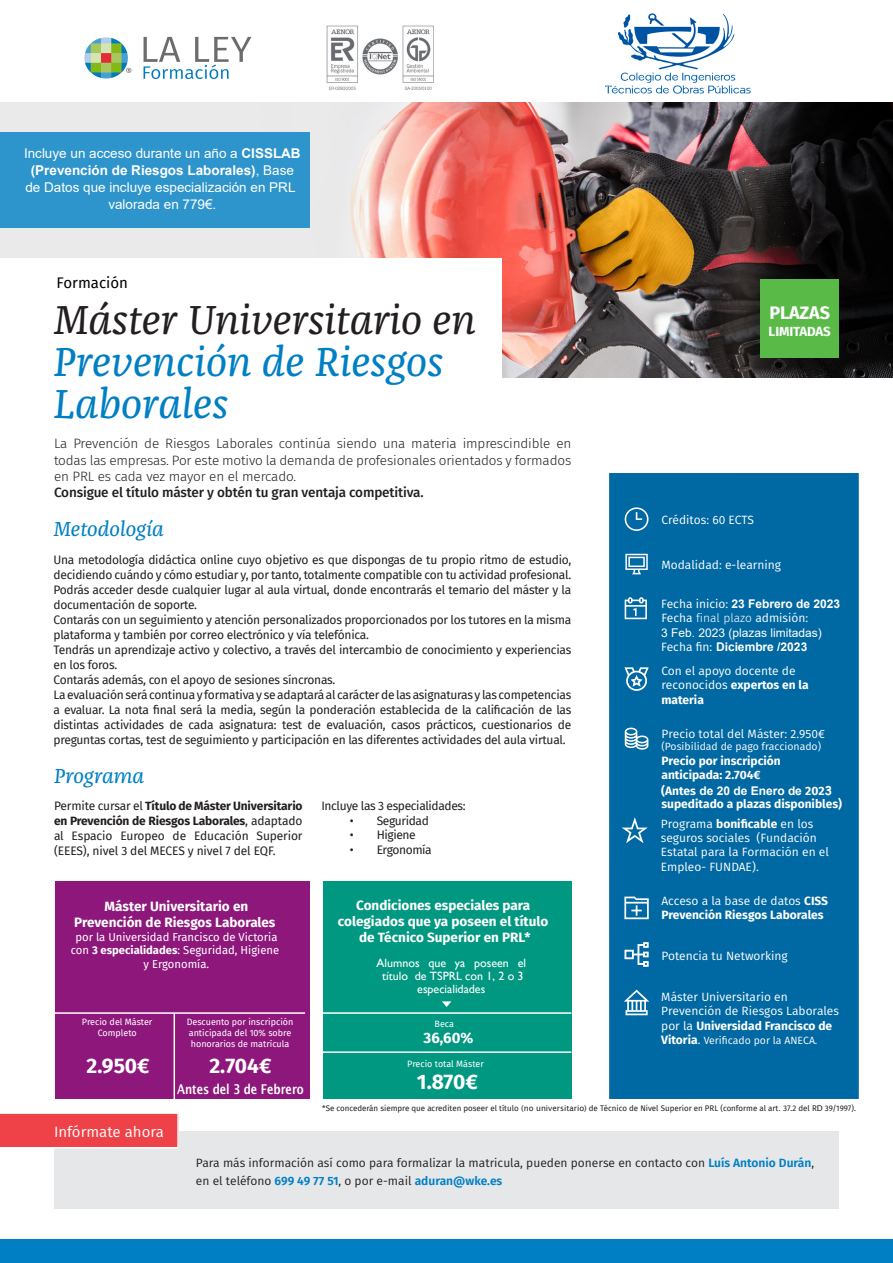
<style>
.page{position:relative;width:893px;height:1263px;background:#fff}
.page>*{position:absolute;margin:0;border:0;box-sizing:border-box;transform-origin:0 0}
.t1{font:italic 42px/42px "Franziska Pro";color:#007fc5}
.t2{font:italic 42px "Franziska Pro";color:#231f20}
.t3{font:italic 21px "Franziska Pro";color:#007fc5}
.t4{font:700 21px "Fira Sans";letter-spacing:-.005em;color:#fff}
.t5{font:700 18.15px "Fira Sans";letter-spacing:-.01em;color:#fff}
.t6{font:15px "Fira Sans";color:#fff}
.t7{font:15px "Fira Sans";color:#000}
.t8{font:700 15px "Fira Sans";color:#fff}
.t9{font:300 13.5px/16.2px "Fira Sans";letter-spacing:-.01em;color:#231f20;text-align:justify}
.t10{font:700 13.5px/16.2px "Fira Sans";color:#fff;text-align:center}
.t11{font:13.5px/17px "Arial";color:#fff;text-align:center}
.t12{font:500 13.5px "Fira Sans";letter-spacing:-.01em;color:#231f20}
.t13{font:600 13.5px "Lucida Sans";color:#fff;scale:.81 1}
.t14{font:700 13.2px "Fira Sans";letter-spacing:-.01em;color:#fff}
.t15{font:12px/15px "Fira Sans";letter-spacing:-.02em;color:#231f20}
.t16{font:12px/14.4px "Fira Sans";color:#fff}
.t17{font:12px/18px "Fira Sans";color:#231f20}
.t18{font:700 12px/14.4px "Fira Sans";color:#fff}
.t19{font:12px/25.5px "Gill Sans";color:#fff;text-align:center}
.t20{font:700 12px "Arial";color:#fff}
.t21{font:12px/14.1px "Arial";color:#fff}
.t22{font:11.25px/13.5px "Fira Sans";color:#fff;text-align:center}
.t23{font:10.5px "Fira Sans";color:#fff}
.t24{font:9px/10.8px "Fira Sans";color:#fff;text-align:center}
.t25{font:7.95px "Fira Sans";color:#231f20}
.s1{font-weight:700}
.s2{font-family:"Fira Sans";font-weight:400}
.s3{font-family:"Fira Sans"}
.s4{font-weight:300}
.s5{font-family:"Comic Sans MS"}
.s6{font-weight:400}
.s7{font-weight:700;font-size:12px}
.s8{font-size:12px}
.s9{font-family:"Lucida Sans"}
.s10{font-weight:600;color:#007fc5}
</style>
<div class="page">
<img style="left:0;top:102px;width:893px;height:276px">
<div style="left:760px;top:279px;width:79px;height:79px;background:#59ba47"></div>
<div style="left:0;top:1239px;width:893px;height:24px;background:#007fc5"></div>
<div style="left:0;top:132px;width:310px;height:96px;background:#2e94cc"></div>
<div style="left:0;top:258px;width:501px;height:132px;background:#fff"></div>
<div style="left:55px;top:1132px;width:784px;height:77px;background:#e6e7e9"></div>
<div style="left:0;top:1113px;width:179px;height:35px;background:#ee4248"></div>
<div style="left:323px;top:882px;width:248px;height:217px;background:#009881"></div>
<div style="left:55px;top:882px;width:255px;height:217px;background:#8e177c"></div>
<hr style="left:320px;top:1012px;width:251px;height:2px;background:#fff">
<hr style="left:54px;top:1012px;width:251px;height:2px;background:#fff">
<hr style="left:320px;top:1051px;width:251px;height:2px;background:#fff">
<hr style="left:174px;top:1014px;width:1px;height:90px;background:#fff">
<svg style="left:442px;top:1001px;width:9px;height:6px"></svg>
<div style="left:609px;top:473px;width:250px;height:626px;background:#0068a2"></div>
<svg style="left:625px;top:507px;width:23px;height:24px"></svg>
<svg style="left:625px;top:554px;width:23px;height:20px"></svg>
<svg style="left:624px;top:667px;width:25px;height:24px"></svg>
<svg style="left:624px;top:942px;width:25px;height:25px"></svg>
<svg style="left:625px;top:728px;width:23px;height:22px"></svg>
<svg style="left:625px;top:597px;width:22px;height:22px"></svg>
<svg style="left:622px;top:817px;width:26px;height:26px"></svg>
<svg style="left:624px;top:896px;width:25px;height:23px"></svg>
<svg style="left:624px;top:990px;width:25px;height:25px"></svg>
<img style="left:326px;top:25px;width:108px;height:65px">
<img style="left:606px;top:13px;width:144px;height:81px">
<img style="left:84px;top:36px;width:168px;height:43px">
<p class="t11" style="left:24px;top:145px;width:278px">Incluye un acceso durante un año a <span class="s1">CISSLAB (Prevención de Riesgos Laborales)</span>, Base de Datos que incluye especialización en PRL valorada en 779€.</p>
<p class="t7" style="left:57px;top:271px;width:73px">Formación</p>
<h1 class="t2" style="left:53px;top:293px;width:424px">Máster Universitario en</h1>
<h1 class="t1" style="left:53px;top:340px;width:391px">Prevención de Riesgos<br>Laborales</h1>
<p class="t9" style="left:54px;top:436px;width:519px">La Prevención de Riesgos Laborales continúa siendo una materia imprescindible en todas las empresas. Por este motivo la demanda de profesionales orientados y formados en PRL es cada vez mayor en el mercado.</p>
<p class="t12" style="left:54px;top:481px;width:371px">Consigue el título máster y obtén tu gran ventaja competitiva.</p>
<h3 class="t5" style="left:769px;top:297px;width:62px">PLAZAS</h3>
<p class="t14" style="left:769px;top:320px;width:64px">LIMITADAS</p>
<p class="t16" style="left:661px;top:512px;width:94px">Créditos: 60 ECTS</p>
<p class="t16" style="left:661px;top:557px;width:121px">Modalidad: e-learning</p>
<h2 class="t3" style="left:53px;top:516px;width:112px">Metodología</h2>
<p class="t15" style="left:53px;top:552px;width:519px">Una metodología didáctica online cuyo objetivo es que dispongas de tu propio ritmo de estudio, decidiendo cuándo y cómo estudiar y, por tanto, totalmente compatible con tu actividad profesional.<br>Podrás acceder desde cualquier lugar al aula virtual, donde encontrarás el temario del máster y la documentación de soporte.<br>Contarás con un seguimiento y atención personalizados proporcionados por los tutores en la misma plataforma y también por correo electrónico y vía telefónica.<br>Tendrás un aprendizaje activo y colectivo, a través del intercambio de conocimiento y experiencias en los foros.<br>Contarás además, con el apoyo de sesiones síncronas.<br>La evaluación será continua y formativa y se adaptará al carácter de las asignaturas y las competencias a evaluar. La nota final será la media, según la ponderación establecida de la calificación de las distintas actividades de cada asignatura: test de evaluación, casos prácticos, cuestionarios de preguntas cortas, test de seguimiento y participación en las diferentes actividades del aula virtual.</p>
<p class="t20" style="left:661px;top:597px;width:181px"><span class="s2">Fecha inicio:</span> 23 Febrero de 2023</p>
<p class="t21" style="left:661px;top:626px;width:162px">3 Feb. 2023 (plazas limitadas)<br><span class="s3">Fecha fin:</span> <span class="s1">Diciembre /2023</span></p>
<p class="t16" style="left:661px;top:611px;width:148px">Fecha <span class="s4">final plazo</span> admisión:</p>
<p class="t16" style="left:661px;top:663px;width:149px">Con el apoyo docente de reconocidos <span class="s1">expertos en la materia</span></p>
<p class="t16" style="left:661px;top:726px;width:165px">Precio total del Máster: 2.950€</p>
<p class="t23" style="left:661px;top:739px;width:161px">(Posibilidad de pago fraccionado)</p>
<p class="t18" style="left:661px;top:753px;width:121px">Precio por inscripción anticipada: 2.704€</p>
<p class="t18" style="left:661px;top:796px;width:182px">supeditado a plazas disponibles)</p>
<h2 class="t3" style="left:54px;top:762px;width:92px">Programa</h2>
<p class="t20" style="left:661px;top:784px;width:172px"><span class="s3">(Antes</span> de 20 de Enero de <span class="s3">202</span><span class="s5">3</span></p>
<p class="t15" style="left:54px;top:798px;width:250px;text-align:justify">Permite cursar el <span class="s1">Título de Máster Universitario en Prevención de Riesgos Laborales</span>, adaptado al Espacio Europeo de Educación Superior (EEES), nivel 3 del MECES y nivel 7 del EQF.</p>
<p class="t15" style="left:321px;top:798px;width:146px">Incluye las 3 especialidades:</p>
<p class="t15" style="left:350px;top:813px;width:81px">• Seguridad</p>
<p class="t15" style="left:350px;top:827px;width:68px">• Higiene</p>
<p class="t15" style="left:350px;top:841px;width:84px">• Ergonomía</p>
<p class="t16" style="left:661px;top:816px;width:170px">Programa <span class="s1">bonificable</span> en los seguros sociales (Fundación<br>Estatal para la Formación en el<br>Empleo- FUNDAE).</p>
<p class="t18" style="left:661px;top:893px;width:168px"><span class="s6">Acceso a la base de datos</span> CISS<br>Prevención Riesgos Laborales</p>
<p class="t10" style="left:338px;top:896px;width:212px">Condiciones especiales para colegiados que ya poseen el título de Técnico Superior en PRL*</p>
<p class="t19" style="left:376px;top:950px;width:151px">Alumnos que ya poseen el especialidades</p>
<p class="t10" style="left:74px;top:897px;width:203px">Máster Universitario en<br>Prevención de Riesgos Laborales</p>
<p class="t22" style="left:71px;top:930px;width:210px">por la Universidad Francisco de Victoria con <span class="s1">3 especialidades</span>: Seguridad, Higiene y Ergonomía.</p>
<p class="t16" style="left:661px;top:949px;width:128px">Potencia tu Networking</p>
<p class="t19" style="left:382px;top:963px;width:143px">título de TSPRL con 1, 2 o 3</p>
<p class="t16" style="left:661px;top:989px;width:179px">Máster Universitario en<br>Prevención de Riesgos Laborales por la <span class="s1">Universidad Francisco de</span></p>
<p class="t23" style="left:661px;top:1032px;width:158px"><span class="s7">Vitoria</span><span class="s8">.</span> Verificado por la ANECA.</p>
<p class="t24" style="left:82px;top:1017px;width:72px">Precio del Máster<br>Completo</p>
<p class="t24" style="left:187px;top:1017px;width:108px;text-align:left">Descuento por inscripción anticipada del 10% sobre honorarios de matrícula</p>
<h2 class="t4" style="left:87px;top:1048px;width:65px">2.950€</h2>
<p class="t24" style="left:435px;top:1018px;width:21px">Beca</p>
<p class="t8" style="left:424px;top:1025px;width:51px">36,60%</p>
<p class="t24" style="left:407px;top:1058px;width:78px">Precio total Máster</p>
<p class="t25" style="left:322px;top:1102px;width:535px">*Se concederán siempre que acrediten poseer el título <span class="s9">(no universitario)</span> de Técnico de Nivel Superior en PRL (conforme al art<span class="s9">.</span> 37.2 del R<span class="s9">D</span> 39/1997).</p>
<h2 class="t4" style="left:209px;top:1048px;width:64px">2.704€</h2>
<h2 class="t4" style="left:417px;top:1064px;width:62px">1.870€</h2>
<p class="t13" style="left:177px;top:1081px;width:158px">Antes del 3 de Febrero</p>
<p class="t6" style="left:54px;top:1121px;width:112px">Infórmate ahora</p>
<p class="t17" style="left:196px;top:1153px;width:620px">Para más información así como para formalizar la matricula, pueden ponerse en contacto con <span class="s10">Luís Antonio Durán</span>, en el teléfono <span class="s10">699 49 77 51</span>, o por e-mail <span class="s10">aduran@wke.es</span></p>
</div>
